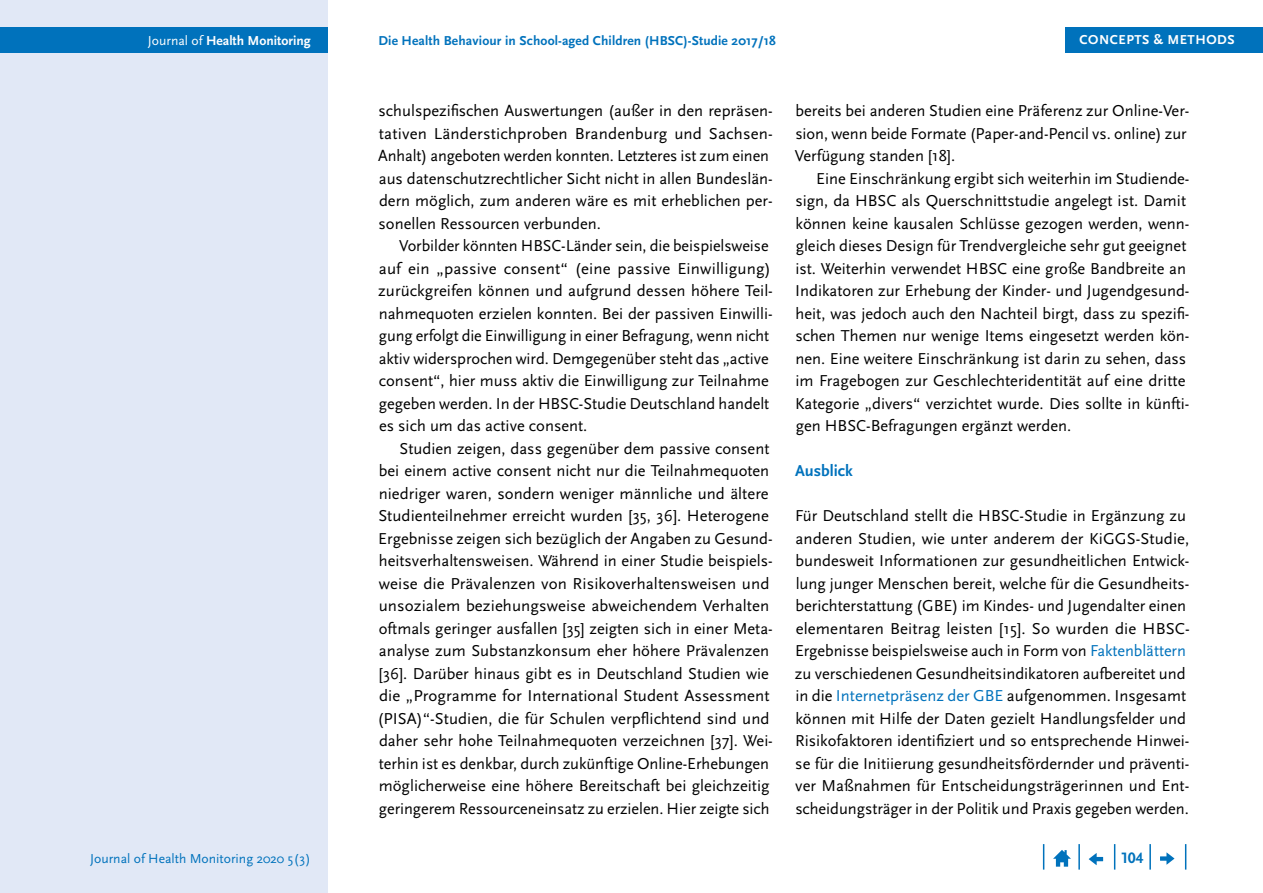
<style>
.page{position:relative;width:1263px;height:893px;background:#fff}
.page>*{position:absolute;margin:0;border:0;box-sizing:border-box;transform-origin:0 0}
.Copy_Einzug{font:16.5px/22.5px "Scala Sans Pro";color:#000}
.Copy{font:16.5px/22.5px "Scala Sans Pro";color:#000}
.t1{font:700 16.5px "Scala Sans Pro";color:#0072bc}
.t2{font:700 15.75px "Scala Sans Pro";color:#0072bc}
.t3{font:13.65px "Scala Sans Pro";color:#0072bc}
.t4{font:700 13.65px "Scala Sans Pro";color:#fff}
.t5{font:700 13.5px "Scala Sans Pro";letter-spacing:.01em;color:#0072bc}
.t6{font:700 13.5px "Scala Sans Pro";letter-spacing:.04em;color:#fff}
.s1{font-weight:400}
.s2{color:#0072bc}
</style>
<div class="page">
<div style="left:0;top:0;width:327px;height:893px;background:#e1e8f6"></div>
<div style="left:0;top:28px;width:327px;height:25px;background:#0072bc"></div>
<svg style="left:1185px;top:844px;width:1px;height:26px"></svg>
<hr style="left:1149px;top:844px;width:2px;height:26px;background:#0072bc">
<svg style="left:1114px;top:844px;width:1px;height:26px"></svg>
<hr style="left:1078px;top:844px;width:2px;height:26px;background:#0072bc">
<svg style="left:1043px;top:844px;width:1px;height:26px"></svg>
<svg style="left:1053px;top:850px;width:18px;height:17px"></svg>
<svg style="left:1089px;top:853px;width:14px;height:12px"></svg>
<svg style="left:1160px;top:852px;width:14px;height:13px"></svg>
<div style="left:1065px;top:28px;width:198px;height:25px;background:#0072bc"></div>
<p class="t4" style="left:148px;top:33px;width:164px"><span class="s1">Journal of</span> Health Monitoring</p>
<p class="t5" style="left:378px;top:33px;width:399px">Die Health Behaviour in School-aged Children (HBSC)-Studie 2017/18</p>
<p class="t6" style="left:1079px;top:32px;width:157px">CONCEPTS &amp; METHODS</p>
<p class="Copy" style="left:378px;top:99px;width:396px">schulspezifischen Auswertungen (außer in den repräsen&shy;tativen Länderstichproben Brandenburg und Sachsen-Anhalt) angeboten werden konnten. Letzteres ist zum einen aus datenschutzrechtlicher Sicht nicht in allen Bundeslän&shy;dern möglich, zum anderen wäre es mit erheblichen per&shy;sonellen Ressourcen verbunden.</p>
<p class="Copy_Einzug" style="left:378px;top:234px;width:396px;text-indent:21px">Vorbilder könnten HBSC-Länder sein, die beispielsweise auf ein „passive consent“ (eine passive Einwilligung) zurückgreifen können und aufgrund dessen höhere Teil&shy;nahmequoten erzielen konnten. Bei der passiven Einwilli&shy;gung erfolgt die Einwilligung in einer Befragung, wenn nicht aktiv widersprochen wird. Demgegenüber steht das „active consent“, hier muss aktiv die Einwilligung zur Teilnahme gegeben werden. In der HBSC-Studie Deutschland handelt es sich um das active consent.</p>
<p class="Copy_Einzug" style="left:377px;top:437px;width:397px;text-indent:22px">Studien zeigen, dass gegenüber dem passive consent bei einem active consent nicht nur die Teilnahmequoten niedriger waren, sondern weniger männliche und ältere Studienteilnehmer erreicht wurden [35, 36]. Heterogene Ergebnisse zeigen sich bezüglich der Angaben zu Gesund&shy;heitsverhaltensweisen. Während in einer Studie beispiels&shy;weise die Prävalenzen von Risikoverhaltensweisen und unsozialem beziehungsweise abweichendem Verhalten oftmals geringer ausfallen [35] zeigten sich in einer Meta&shy;analyse zum Substanzkonsum eher höhere Prävalenzen [36]. Darüber hinaus gibt es in Deutschland Studien wie die „Programme for International Student Assessment (PISA)“-Studien, die für Schulen verpflichtend sind und daher sehr hohe Teilnahmequoten verzeichnen [37]. Wei&shy;terhin ist es denkbar, durch zukünftige Online-Erhebungen möglicherweise eine höhere Bereitschaft bei gleichzeitig geringerem Ressourceneinsatz zu erzielen. Hier zeigte sich</p>
<p class="Copy_Einzug" style="left:795px;top:99px;width:396px">bereits bei anderen Studien eine Präferenz zur Online-Ver&shy;sion, wenn beide Formate (Paper-and-Pencil vs. online) zur<br>Verfügung standen [18].</p>
<p class="Copy_Einzug" style="left:795px;top:167px;width:396px;text-indent:21px">Eine Einschränkung ergibt sich weiterhin im Studiende&shy;sign, da HBSC als Querschnittstudie angelegt ist. Damit können keine kausalen Schlüsse gezogen werden, wenn&shy;gleich dieses Design für Trendvergleiche sehr gut geeignet ist. Weiterhin verwendet HBSC eine große Bandbreite an Indikatoren zur Erhebung der Kinder- und Jugendgesund&shy;heit, was jedoch auch den Nachteil birgt, dass zu spezifi&shy;schen Themen nur wenige Items eingesetzt werden kön&shy;nen. Eine weitere Einschränkung ist darin zu sehen, dass im Fragebogen zur Geschlechteridentität auf eine dritte Kategorie „divers“ verzichtet wurde. Dies sollte in künfti&shy;gen HBSC-Befragungen ergänzt werden.</p>
<h2 class="t1" style="left:795px;top:461px;width:59px">Ausblick</h2>
<p class="Copy" style="left:795px;top:504px;width:396px">Für Deutschland stellt die HBSC-Studie in Ergänzung zu anderen Studien, wie unter anderem der KiGGS-Studie, bundesweit Informationen zur gesundheitlichen Entwick&shy;lung junger Menschen bereit, welche für die Gesundheits&shy;berichterstattung (GBE) im Kindes- und Jugendalter einen elementaren Beitrag leisten [15]. So wurden die HBSC-Ergebnisse beispielsweise auch in Form von <span class="s2">Faktenblättern </span>zu verschiedenen Gesundheitsindikatoren aufbereitet und in die <span class="s2">Internetpräsenz der GBE</span> aufgenommen. Insgesamt können mit Hilfe der Daten gezielt Handlungsfelder und Risikofaktoren identifiziert und so entsprechende Hinwei&shy;se für die Initiierung gesundheitsfördernder und präventi&shy;ver Maßnahmen für Entscheidungsträgerinnen und Ent&shy;scheidungsträger in der Politik und Praxis gegeben werden.</p>
<p class="t3" style="left:90px;top:850px;width:222px">Journal of Health Monitoring 2020 5(3)</p>
<p class="t2" style="left:1121px;top:849px;width:23px">104</p>
</div>
